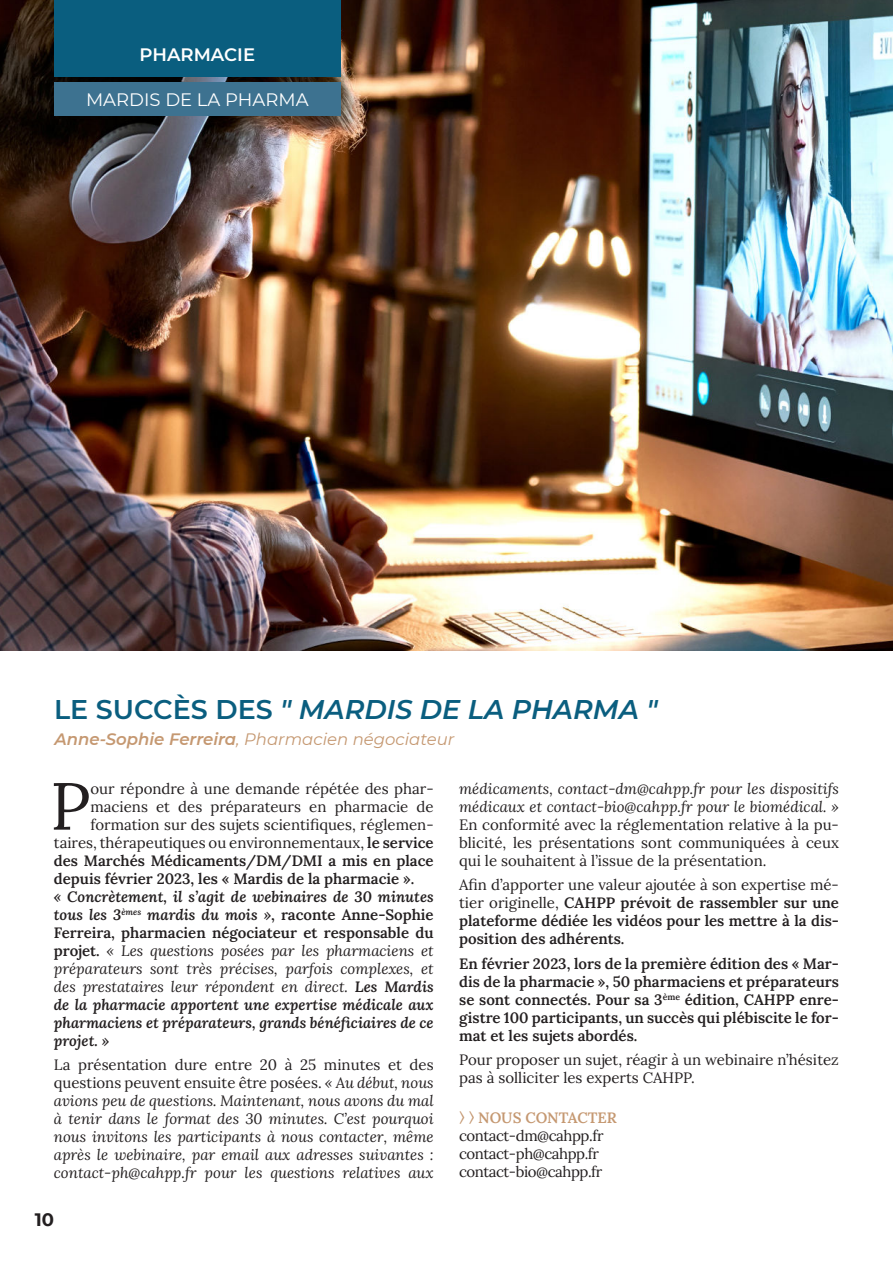
<style>
.page{position:relative;width:893px;height:1263px;background:#fff}
.page>*{position:absolute;margin:0;border:0;box-sizing:border-box;transform-origin:0 0}
.t1{font:66.45px "Lora";color:#231f20}
.t2{font:italic 600 27px "Montserrat";color:#0a5e7f}
.t3{font:18px "Montserrat";color:#fff}
.t4{font:600 18px "Montserrat";color:#fff}
.t5{font:700 18px "Montserrat";color:#231f20}
.t6{font:italic 16.5px "Montserrat";color:#c59871}
.t7{font:600 15px/18px "Lora";color:#231f20;text-align:justify}
.t8{font:italic 15px/18px "Lora";color:#231f20;text-align:justify}
.t9{font:15px/18px "Lora";color:#231f20;text-align:justify}
.t10{font:italic 600 15px/18px "Lora";color:#231f20;text-align:justify}
.t11{font:15px/18px "Lora";letter-spacing:-.03em;color:#231f20}
.t12{font:600 15px "Lora";color:#c59871}
.s1{font-style:normal}
.s2{font-weight:600}
.s3{font-weight:400}
</style>
<div class="page">
<img style="left:0;top:0;width:893px;height:650px">
<div style="left:54px;top:0;width:287px;height:76px;background:#0a5e7f"></div>
<div style="left:54px;top:82px;width:287px;height:33px;background:#3d7290"></div>
<p class="t4" style="left:140px;top:45px;width:117px">PHARMACIE</p>
<p class="t3" style="left:86px;top:90px;width:224px">MARDIS DE LA PHARMA</p>
<h2 class="t2" style="left:54px;top:698px;width:605px"><span class="s1">LE SUCCÈS DES</span> " MARDIS DE LA PHARMA "</h2>
<p class="t6" style="left:54px;top:728px;width:402px"><span class="s2">Anne-Sophie Ferreira</span>, Pharmacien négociateur</p>
<h1 class="t1" style="left:50px;top:756px;width:42px">P</h1>
<p class="t9" style="left:90px;top:778px;width:345px">our répondre à une demande répétée des phar-</p>
<p class="t9" style="left:90px;top:796px;width:345px">maciens et des préparateurs en pharmacie de</p>
<p class="t9" style="left:90px;top:814px;width:345px">formation sur des sujets scientifiques, réglemen-</p>
<p class="t9" style="left:54px;top:832px;width:381px">taires, thérapeutiques ou environnementaux, <span class="s2">le service</span></p>
<p class="t7" style="left:54px;top:851px;width:381px">des Marchés Médicaments/DM/DMI a mis en place</p>
<p class="t7" style="left:54px;top:869px;width:362px">depuis février 2023, les « Mardis de la pharmacie ».</p>
<p class="t10" style="left:54px;top:889px;width:381px">« Concrètement, il s’agit de webinaires de 30 minutes tous les 3<sup>èmes</sup> mardis du mois »<span class="s1">, raconte Anne-Sophie Ferreira, pharmacien négociateur et responsable du projet.</span> <span class="s3">« Les questions posées par les pharmaciens et préparateurs sont très précises, parfois complexes, et des prestataires leur répondent en direct.</span> Les Mardis de la pharmacie apportent une expertise médicale aux pharmaciens et préparateurs, grands bénéficiaires de ce projet. »</p>
<p class="t8" style="left:54px;top:1055px;width:381px"><span class="s1">La présentation dure entre 20 à 25 minutes et des questions peuvent ensuite être posées.</span> « Au début, nous avions peu de questions. Maintenant, nous avons du mal à tenir dans le format des 30 minutes. C’est pourquoi nous invitons les participants à nous contacter, même après le webinaire, par email aux adresses suivantes : contact-ph@cahpp.fr pour les questions relatives aux</p>
<p class="t5" style="left:35px;top:1210px;width:21px">10</p>
<p class="t8" style="left:459px;top:779px;width:381px">médicaments, contact-dm@cahpp.fr pour les dispositifs médicaux et contact-bio@cahpp.fr pour le biomédical. »</p>
<p class="t9" style="left:459px;top:815px;width:381px">En conformité avec la réglementation relative à la pu&shy;blicité, les présentations sont communiquées à ceux qui le souhaitent à l’issue de la présentation.</p>
<p class="t7" style="left:459px;top:876px;width:381px"><span class="s3">Afin d’apporter une valeur ajoutée à son expertise mé&shy;tier originelle,</span> CAHPP prévoit de rassembler sur une plateforme dédiée les vidéos pour les mettre à la dis&shy;position des adhérents.</p>
<p class="t7" style="left:459px;top:955px;width:381px">En février 2023, lors de la première édition des « Mar&shy;dis de la pharmacie », 50 pharmaciens et préparateurs se sont connectés. Pour sa 3<sup>ème</sup> édition, CAHPP enre&shy;gistre 100 participants, un succès qui plébiscite le for&shy;mat et les sujets abordés.</p>
<p class="t9" style="left:459px;top:1050px;width:381px">Pour proposer un sujet, réagir à un webinaire n’hésitez pas à solliciter les experts CAHPP.</p>
<p class="t12" style="left:459px;top:1106px;width:159px">⟩ ⟩ NOUS CONTACTER</p>
<p class="t11" style="left:459px;top:1125px;width:146px">contact-dm@cahpp.fr contact-ph@cahpp.fr contact-bio@cahpp.fr</p>
</div>
